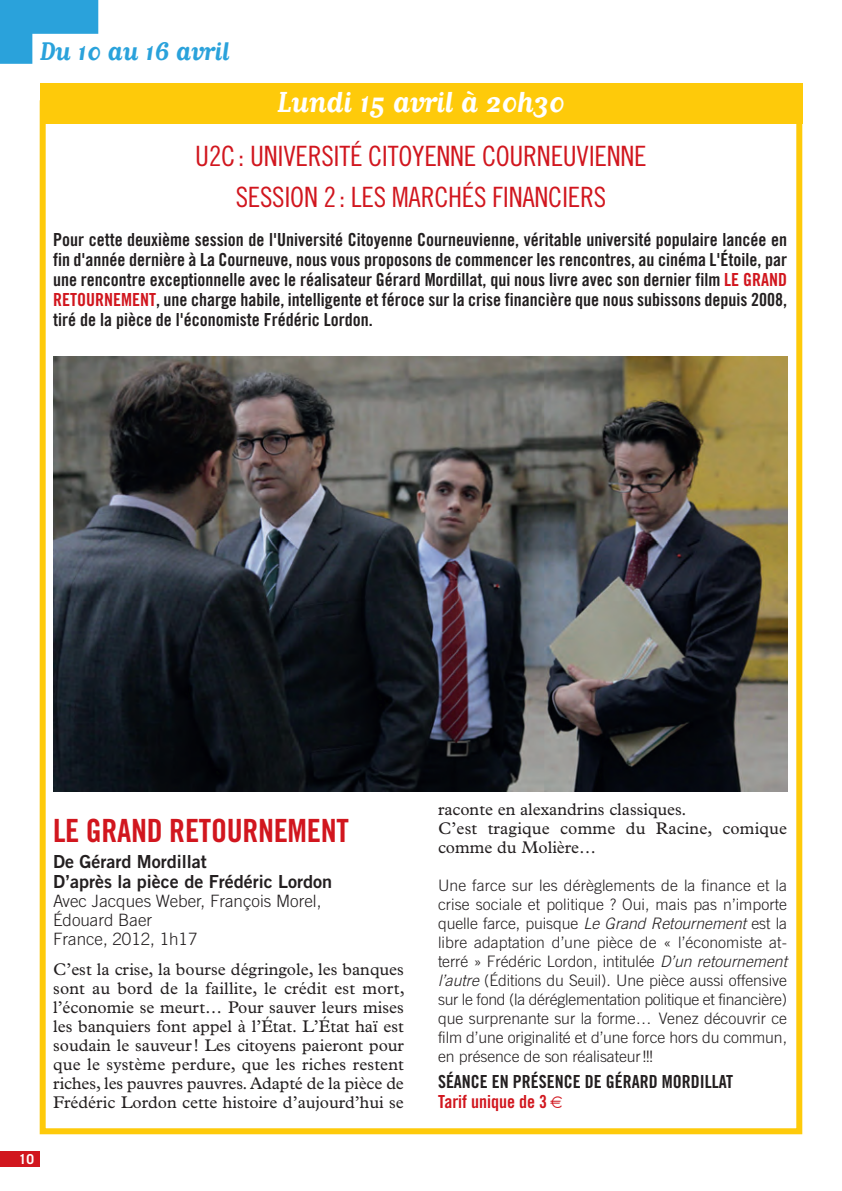
<style>
.page{position:relative;width:842px;height:1191px;background:#fff}
.page>*{position:absolute;margin:0;border:0;box-sizing:border-box;transform-origin:0 0}
.t1{font:700 34px "Matrix Script";letter-spacing:-.015em;color:#fff}
.t2{font:32px "Trade Gothic Bold Cond Twenty";letter-spacing:-.01em;color:#d1161e}
.t3{font:700 30px "Matrix Script";letter-spacing:-.015em;color:#2aa2db}
.t4{font:28px/41.4px "Trade Gothic Cond Eighteen";letter-spacing:-.01em;color:#d1161e;text-align:center}
.t5{font:18px/20px "Trade Gothic Bold Cond Twenty";color:#231f20;text-align:justify}
.t6{font:18px/20px "Trade Gothic Bold Two";color:#231f20}
.t7{font:18px "Trade Gothic Bold Cond Twenty";color:#d1161e}
.t8{font:17px/19px "Plantin";color:#231f20;text-align:justify}
.t9{font:300 17px/19px "Trade Gothic";color:#231f20}
.t10{font:300 15.8px/19px "Trade Gothic";letter-spacing:-.005em;color:#231f20}
.t11{font:700 13.6px "Trade Gothic";color:#fff}
.s1{color:#d1161e}
.s2{font-style:italic}
</style>
<div class="page">
<div style="left:0;top:1151px;width:40px;height:16px;background:#d1161e"></div>
<svg style="left:0;top:0;width:98px;height:64px"></svg>
<div style="left:40px;top:100px;width:762px;height:1034px;border:6px solid #feca0a"></div>
<div style="left:40px;top:83px;width:762px;height:40px;background:#feca0a"></div>
<img style="left:53px;top:357px;width:734px;height:434px">
<h3 class="t3" style="left:40px;top:42px;width:191px">Du 10 au 16 avril</h3>
<h1 class="t1" style="left:277px;top:91px;width:289px">Lundi 15 avril à 20h30</h1>
<h3 class="t4" style="left:195px;top:138px;width:453px">U2C: UNIVERSITÉ CITOYENNE COURNEUVIENNE<br>SESSION 2: LES MARCHÉS FINANCIERS</h3>
<p class="t5" style="left:53px;top:230px;width:735px">Pour cette deuxième session de l'Université Citoyenne Courneuvienne, véritable université populaire lancée en fin d'année dernière à La Courneuve, nous vous proposons de commencer les rencontres, au cinéma L'Étoile, par une rencontre exceptionnelle avec le réalisateur Gérard Mordillat, qui nous livre avec son dernier film <span class="s1">LE GRAND RETOURNEMENT</span>, une charge habile, intelligente et féroce sur la crise financière que nous subissons depuis 2008, tiré de la pièce de l'économiste Frédéric Lordon.</p>
<p class="t11" style="left:19px;top:1153px;width:17px">10xx</p>
<h2 class="t2" style="left:53px;top:819px;width:297px">LE GRAND RETOURNEMENT</h2>
<p class="t6" style="left:53px;top:853px;width:281px">De Gérard Mordillat<br>D’après la pièce de Frédéric Lordon</p>
<p class="t9" style="left:53px;top:892px;width:270px">Avec Jacques Weber, François Morel,<br>Édouard Baer<br>France, 2012, 1h17</p>
<p class="t8" style="left:53px;top:961px;width:353px">C’est la crise, la bourse dégringole, les banques sont au bord de la faillite, le crédit est mort, l’économie se meurt… Pour sauver leurs mises les banquiers font appel à l’État. L’État haï est soudain le sauveur! Les citoyens paieront pour que le système perdure, que les riches restent riches, les pauvres pauvres. Adapté de la pièce de Frédéric Lordon cette histoire d’aujourd’hui se</p>
<p class="t8" style="left:438px;top:801px;width:351px;text-align:left">raconte en alexandrins classiques.<br>C’est tragique comme du Racine, comique comme du Molière…</p>
<p class="t10" style="left:438px;top:877px;width:354px">Une farce sur les dérèglements de la finance et la crise sociale et politique ? Oui, mais pas n’importe quelle farce, puisque <span class="s2">Le Grand Retournement</span> est la libre adaptation d’une pièce de « l’économiste at&shy;terré » Frédéric Lordon, intitulée <span class="s2">D’un retournement l’autre</span> (Éditions du Seuil). Une pièce aussi offensive sur le fond (la déréglementation politique et financière) que surprenante sur la forme… Venez découvrir ce film d’une originalité et d’une force hors du commun, en présence de son réalisateur!!!</p>
<p class="t5" style="left:438px;top:1073px;width:297px">SÉANCE EN PRÉSENCE DE GÉRARD MORDILLAT</p>
<p class="t7" style="left:438px;top:1095px;width:111px">Tarif unique de 3</p>
</div>
